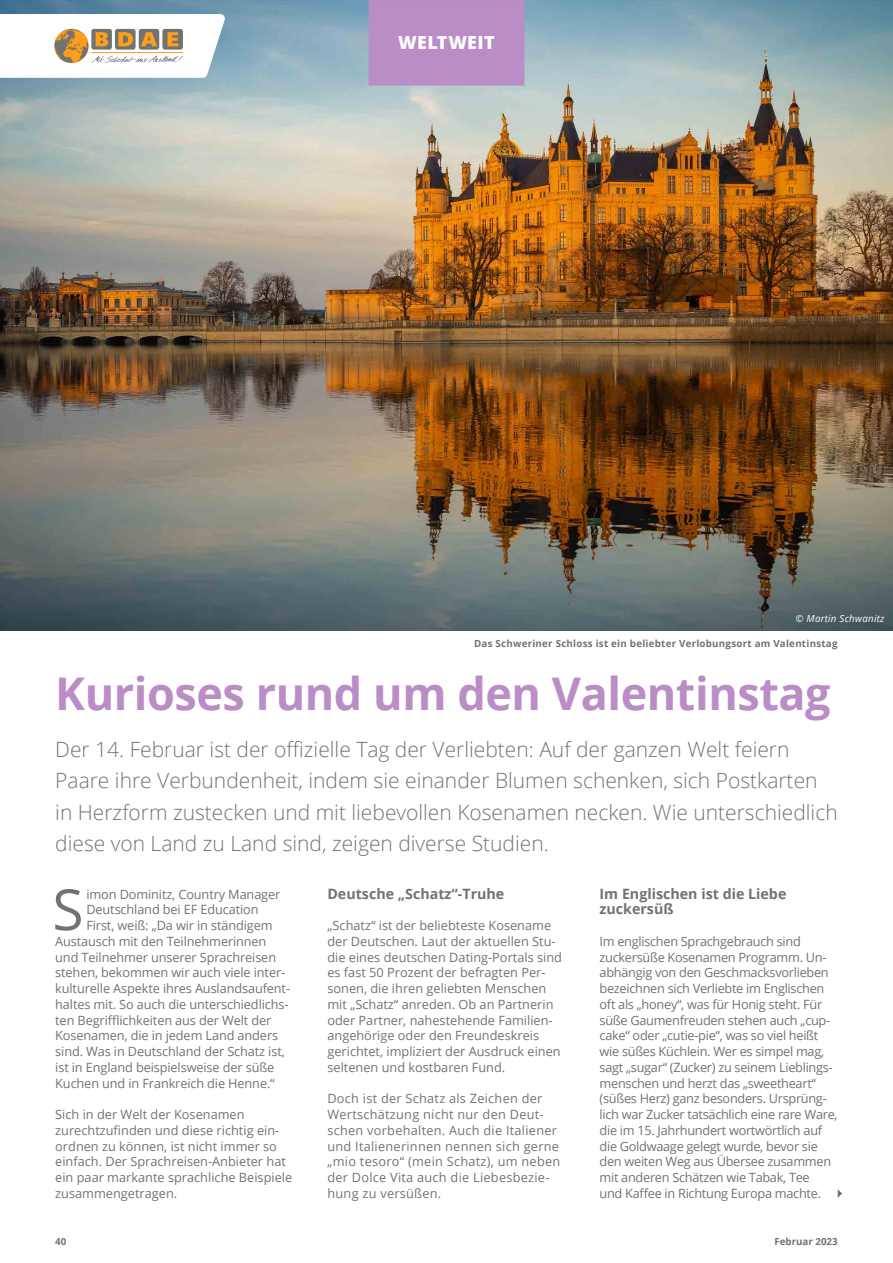
<style>
.page{position:relative;width:893px;height:1263px;background:#fff}
.page>*{position:absolute;margin:0;border:0;box-sizing:border-box;transform-origin:0 0}
.t1{font:56.85px "Open Sans";color:#707274}
.t2{font:700 45px "Open Sans";letter-spacing:-.01em;color:#bb8dc6}
.t3{font:300 21px/31.5px "Open Sans";color:#707274}
.t4{font:800 18px "Open Sans";letter-spacing:.015em;color:#fff}
.t5{font:700 14.25px/15.8px "Open Sans";color:#707274}
.t6{font:12.75px/15.8px "Open Sans";letter-spacing:-.01em;color:#707274}
.t7{font:12.75px/15.8px "Open Sans";letter-spacing:.02em;color:#707274}
.t8{font:700 9.75px "Open Sans";letter-spacing:.025em;color:#707274}
.t9{font:italic 9.75px "Open Sans";letter-spacing:.025em;color:#fff}
.t10{font:700 9.75px "Open Sans";color:#707274}
</style>
<div class="page">
<img style="left:0;top:0;width:893px;height:631px">
<svg style="left:0;top:14px;width:226px;height:64px"></svg>
<div style="left:369px;top:0;width:155px;height:86px;background:#bb8dc6"></div>
<svg style="left:838px;top:1189px;width:4px;height:9px"></svg>
<h3 class="t4" style="left:398px;top:29px;width:98px">WELTWEIT</h3>
<p class="t9" style="left:795px;top:612px;width:90px">© Martin Schwanitz</p>
<p class="t8" style="left:474px;top:636px;width:365px">Das Schweriner Schloss ist ein beliebter Verlobungsort am Valentinstag</p>
<h2 class="t2" style="left:55px;top:661px;width:777px">Kurioses rund um den Valentinstag</h2>
<p class="t3" style="left:55px;top:733px;width:784px">Der 14. Februar ist der offizielle Tag der Verliebten: Auf der ganzen Welt feiern Paare ihre Verbundenheit, indem sie einander Blumen schenken, sich Postkarten in Herzform zustecken und mit liebevollen Kosenamen necken. Wie unterschiedlich diese von Land zu Land sind, zeigen diverse Studien.</p>
<h1 class="t1" style="left:52px;top:870px;width:33px">S</h1>
<p class="t6" style="left:86px;top:886px;width:195px">imon Dominitz, Country Manager</p>
<p class="t6" style="left:86px;top:901px;width:174px">Deutschland bei EF Education</p>
<p class="t6" style="left:86px;top:917px;width:188px">First, weiß: „Da wir in ständigem</p>
<p class="t6" style="left:55px;top:933px;width:213px">Austausch mit den Teilnehmerinnen</p>
<p class="t6" style="left:55px;top:949px;width:222px">und Teilnehmer unserer Sprachreisen</p>
<p class="t6" style="left:55px;top:964px;width:231px">stehen, bekommen wir auch viele inter-</p>
<p class="t6" style="left:55px;top:980px;width:236px">kulturelle Aspekte ihres Auslandsaufent-</p>
<p class="t6" style="left:55px;top:996px;width:235px">haltes mit. So auch die unterschiedlichs-</p>
<p class="t6" style="left:55px;top:1012px;width:218px">ten Begrifflichkeiten aus der Welt der</p>
<p class="t6" style="left:55px;top:1027px;width:224px">Kosenamen, die in jedem Land anders</p>
<p class="t6" style="left:55px;top:1043px;width:231px">sind. Was in Deutschland der Schatz ist,</p>
<p class="t6" style="left:55px;top:1059px;width:221px">ist in England beispielsweise der süße</p>
<p class="t6" style="left:55px;top:1075px;width:221px">Kuchen und in Frankreich die Henne.“</p>
<p class="t6" style="left:55px;top:1106px;width:238px">Sich in der Welt der Kosenamen zurechtzufinden und diese richtig ein&shy;ordnen zu können, ist nicht immer so einfach. Der Sprachreisen-Anbieter hat ein paar markante sprachliche Beispiele zusammengetragen.</p>
<p class="t5" style="left:327px;top:885px;width:178px">Deutsche „Schatz“-Truhe</p>
<p class="t6" style="left:327px;top:917px;width:236px">„Schatz“ ist der beliebteste Kosename der Deutschen. Laut der aktuellen Stu&shy;die eines deutschen Dating-Portals sind es fast 50 Prozent der befragten Per&shy;sonen, die ihren geliebten Menschen mit „Schatz“ anreden. Ob an Partnerin oder Partner, nahestehende Familien&shy;angehörige oder den Freundeskreis gerichtet, impliziert der Ausdruck einen seltenen und kostbaren Fund.</p>
<p class="t7" style="left:327px;top:1090px;width:234px">Doch ist der Schatz als Zeichen der Wertschätzung nicht nur den Deut&shy;schen vorbehalten. Auch die Italiener und Italienerinnen nennen sich gerne „mio tesoro“ (mein Schatz), um neben der Dolce Vita auch die Liebesbezie&shy;hung zu versüßen.</p>
<p class="t5" style="left:600px;top:885px;width:188px">Im Englischen ist die Liebe zuckersüß</p>
<p class="t6" style="left:600px;top:933px;width:240px">Im englischen Sprachgebrauch sind zuckersüße Kosenamen Programm. Un&shy;abhängig von den Geschmacksvorlieben bezeichnen sich Verliebte im Englischen oft als „honey“, was für Honig steht. Für süße Gaumenfreuden stehen auch „cup&shy;cake“ oder „cutie-pie“, was so viel heißt wie süßes Küchlein. Wer es simpel mag, sagt „sugar“ (Zucker) zu seinem Lieblings&shy;menschen und herzt das „sweetheart“ (süßes Herz) ganz besonders. Ursprüng&shy;lich war Zucker tatsächlich eine rare Ware, die im 15. Jahrhundert wortwörtlich auf die Goldwaage gelegt wurde, bevor sie den weiten Weg aus Übersee zusammen mit anderen Schätzen wie Tabak, Tee<br>und Kaffee in Richtung Europa machte.</p>
<p class="t8" style="left:55px;top:1235px;width:13px">40</p>
<p class="t10" style="left:774px;top:1235px;width:65px">Februar 2023</p>
</div>
